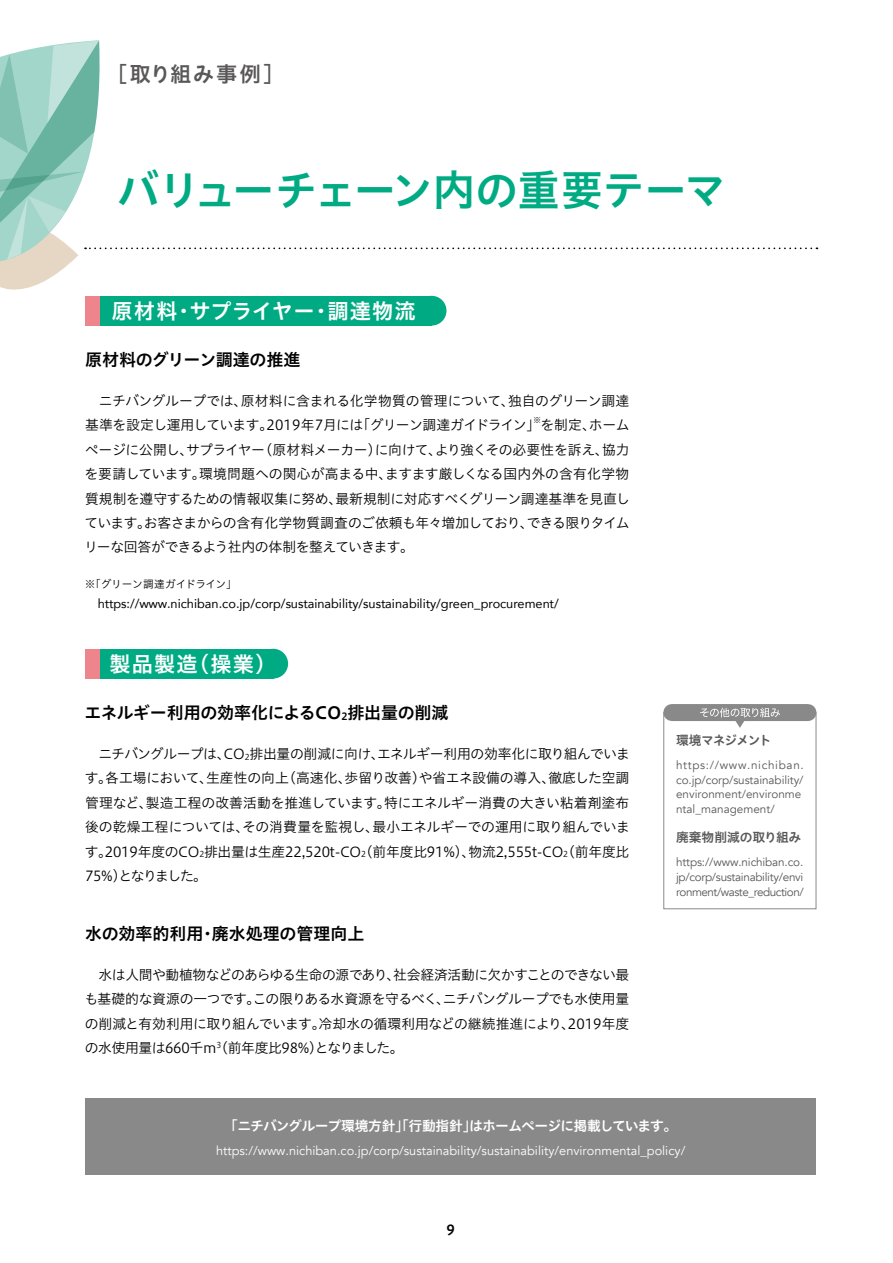
<style>
.page{position:relative;width:893px;height:1263px;background:#fff}
.page>*{position:absolute;margin:0;border:0;box-sizing:border-box;transform-origin:0 0}
.t1{font:42.45px "Hiragino UD Sans Std W6";letter-spacing:-.035em;color:#00ab84}
.t2{font:21.3px "Hiragino UD Sans Std W6";letter-spacing:.03em;color:#fff}
.t3{font:21.3px "Hiragino UD Sans Std W6";letter-spacing:.05em;color:#fff}
.t4{font:21.3px "Hiragino UD Sans Std W6";letter-spacing:.07em;color:#595757}
.t5{font:16.95px "Hiragino UD Sans Std W6";letter-spacing:-.015em;color:#000}
.t6{font:13.8px/24.5px "Hiragino UD Sans Std W3";letter-spacing:-.02em;color:#000;text-align:justify}
.t7{font:13.8px "Hiragino UD Sans Std W6";letter-spacing:-.06em;color:#fff}
.t8{font:13.8px "Hiragino UD Sans Std W3";letter-spacing:-.1em;color:#000}
.t9{font:13.8px "Hiragino UD Sans Std W6";color:#000}
.t10{font:12.75px "Avenir";color:#fff}
.t11{font:12.75px "Avenir";color:#000}
.t12{font:12.75px "Hiragino UD Sans Std W6";letter-spacing:-.015em;color:#595757}
.t13{font:12.75px "Hiragino UD Sans Std W6";letter-spacing:-.075em;color:#595757}
.t14{font:11.7px/14.9px "Avenir";letter-spacing:-.005em;color:#595757}
.t15{font:10.65px "Hiragino UD Sans Std W3";letter-spacing:-.025em;color:#000}
.t16{font:8.1px "Hiragino UD Sans Std W3";color:#000}
.s1{font-size:9.9px}
.s2{font-size:8.1px}
</style>
<div class="page">
<div style="left:85px;top:1098px;width:731px;height:77px;background:#898989"></div>
<div style="left:663px;top:712px;width:153px;height:197px;border:1px solid #898989"></div>
<div style="left:672px;top:704px;width:136px;height:17px;background:#898989"></div>
<svg style="left:700px;top:708px;width:80px;height:20px"></svg>
<div style="left:100px;top:296px;width:332px;height:30px;background:#00ab84"></div>
<div style="left:417px;top:296px;width:29px;height:30px;background:#00ab84;border-radius:50%"></div>
<div style="left:85px;top:296px;width:15px;height:30px;background:#ee858c"></div>
<div style="left:100px;top:649px;width:173px;height:29px;background:#00ab84"></div>
<div style="left:258px;top:649px;width:30px;height:29px;background:#00ab84;border-radius:50%"></div>
<div style="left:85px;top:649px;width:15px;height:29px;background:#ee858c"></div>
<svg style="left:0;top:40px;width:817px;height:276px"></svg>
<h2 class="t4" style="left:106px;top:58px;width:180px">［取り組み事例］</h2>
<h1 class="t1" style="left:117px;top:158px;width:611px">バリューチェーン内の重要テーマ</h1>
<h2 class="t2" style="left:112px;top:294px;width:306px">原材料・サプライヤー・調達物流</h2>
<p class="t5" style="left:85px;top:347px;width:217px">原材料のグリーン調達の推進</p>
<p class="t6" style="left:85px;top:388px;width:546px">　ニチバングループでは、原材料に含まれる化学物質の管理について、独自のグリーン調達基準を設定し運用しています。2019年7月には「グリーン調達ガイドライン」を制定、ホーム</p>
<p class="t16" style="left:533px;top:414px;width:10px">※</p>
<p class="t6" style="left:84px;top:436px;width:547px">ページに公開し、サプライヤー（原材料メーカー）に向けて、より強くその必要性を訴え、協力を要請しています。環境問題への関心が高まる中、ますます厳しくなる国内外の含有化学物質規制を遵守するための情報収集に努め、最新規制に対応すべくグリーン調達基準を見直しています。お客さまからの含有化学物質調査のご依頼も年々増加しており、できる限りタイムリーな回答ができるよう社内の体制を整えていきます。</p>
<p class="t15" style="left:85px;top:576px;width:154px">※「グリーン調達ガイドライン」</p>
<p class="t11" style="left:98px;top:593px;width:462px">https://www.nichiban.co.jp/corp/sustainability/sustainability/green_procurement/</p>
<h2 class="t3" style="left:109px;top:647px;width:168px">製品製造（操業）</h2>
<p class="t5" style="left:85px;top:700px;width:365px">エネルギー利用の効率化によるCO<span class="s1">2</span>排出量の削減</p>
<p class="t6" style="left:85px;top:740px;width:547px">　ニチバングループは、CO<span class="s2">2</span>排出量の削減に向け、エネルギー利用の効率化に取り組んでいます。各工場において、生産性の向上（高速化、歩留り改善）や省エネ設備の導入、徹底した空調管理など、製造工程の改善活動を推進しています。特にエネルギー消費の大きい粘着剤塗布後の乾燥工程については、その消費量を監視し、最小エネルギーでの運用に取り組んでいます。2019年度のCO<span class="s2">2</span>排出量は生産22,520t-CO（前年度比91%）、物流2,555t-CO</p>
<p class="t16" style="left:361px;top:848px;width:6px">2</p>
<p class="t6" style="left:561px;top:838px;width:70px">（前年度比</p>
<p class="t16" style="left:563px;top:848px;width:6px">2</p>
<p class="t8" style="left:85px;top:865px;width:123px">75%）となりました。</p>
<p class="t5" style="left:85px;top:921px;width:281px">水の効率的利用・廃水処理の管理向上</p>
<p class="t6" style="left:84px;top:962px;width:546px">　水は人間や動植物などのあらゆる生命の源であり、社会経済活動に欠かすことのできない最も基礎的な資源の一つです。この限りある水資源を守るべく、ニチバングループでも水使用量の削減と有効利用に取り組んでいます。冷却水の循環利用などの継続推進により、2019年度の水使用量は660千m（前年度比98%）となりました。</p>
<p class="t16" style="left:216px;top:1039px;width:6px">3</p>
<p class="t13" style="left:676px;top:731px;width:97px">環境マネジメント</p>
<p class="t14" style="left:676px;top:757px;width:129px">https://www.nichiban. co.jp/corp/sustainability/ environment/environme ntal_management/</p>
<p class="t12" style="left:676px;top:828px;width:127px">廃棄物削減の取り組み</p>
<p class="t14" style="left:676px;top:854px;width:129px;text-align:justify">https://www.nichiban.co. jp/corp/sustainability/envi ronment/waste_reduction/</p>
<p class="t7" style="left:224px;top:1115px;width:454px">「ニチバングループ環境方針」「行動指針」はホームページに掲載しています。</p>
<p class="t10" style="left:216px;top:1143px;width:471px">https://www.nichiban.co.jp/corp/sustainability/sustainability/environmental_policy/</p>
<p class="t9" style="left:447px;top:1219px;width:10px">9</p>
</div>
